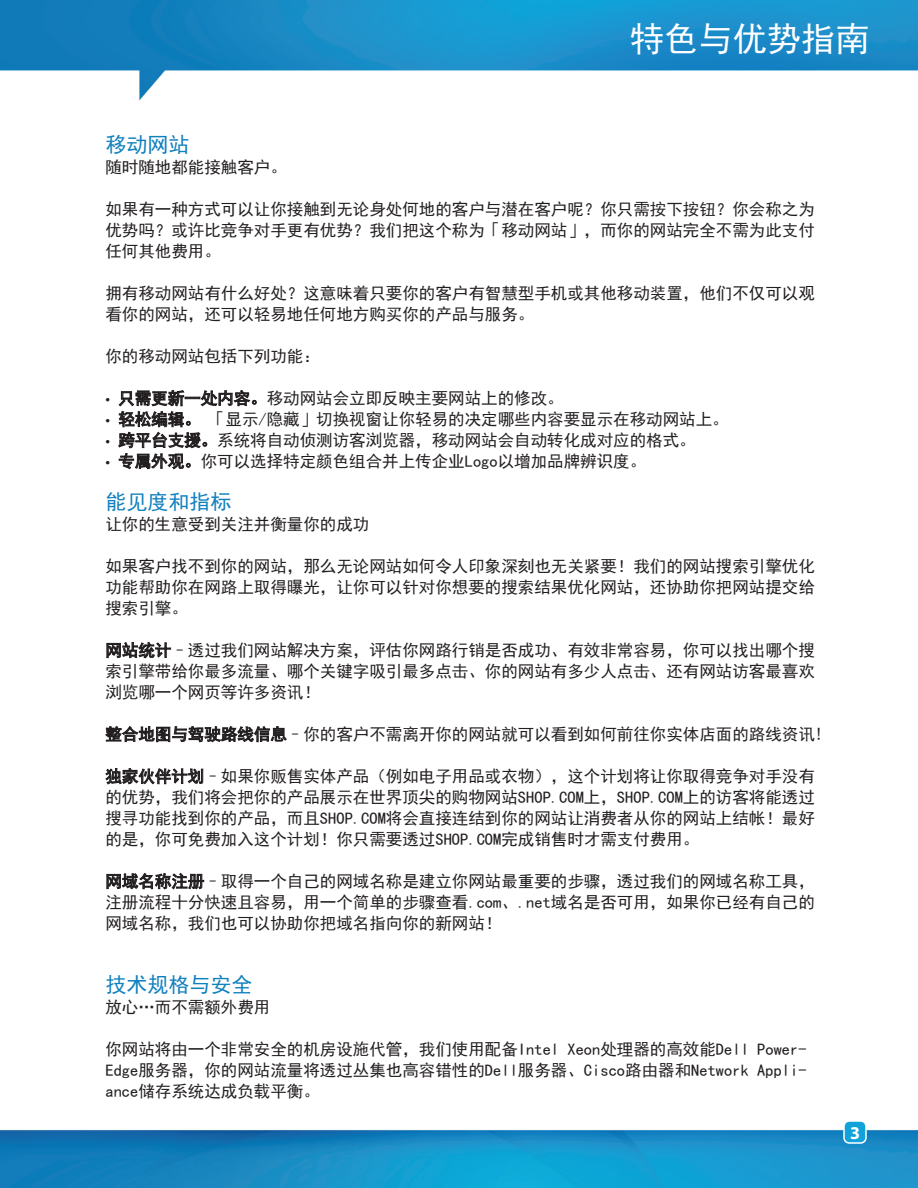
<style>
.page{position:relative;width:918px;height:1188px;background:#fff}
.page>*{position:absolute;margin:0;border:0;box-sizing:border-box;transform-origin:0 0}
.t1{font:34.35px "Sim Hei";color:#fff}
.t2{font:21px "Sim Hei";color:#1080be}
.t3{font:700 18.15px "Myriad Pro";color:#fff}
.t4{font:16.5px/21px "Sim Hei";color:#231f20;text-align:justify}
.s1{font-family:"Myriad Pro"}
</style>
<div class="page">
<svg style="left:118px;top:390px;width:139px;height:79px"></svg>
<svg style="left:106px;top:642px;width:65px;height:16px"></svg>
<svg style="left:105px;top:726px;width:182px;height:17px"></svg>
<svg style="left:105px;top:768px;width:98px;height:16px"></svg>
<svg style="left:106px;top:873px;width:98px;height:16px"></svg>
<img style="left:0;top:0;width:918px;height:101px">
<img style="left:0;top:1130px;width:918px;height:58px">
<div style="left:844px;top:1121px;width:22px;height:22px;background:#11a2d9;border-radius:5px"></div>
<div style="left:843px;top:1120px;width:24px;height:24px;border:2px solid #fff;border-radius:5px"></div>
<h1 class="t1" style="left:630px;top:21px;width:241px">特色与优势指南</h1>
<p class="t2" style="left:105px;top:134px;width:85px">移动网站</p>
<p class="t4" style="left:105px;top:157px;width:183px">随时随地都能接触客户。</p>
<p class="t4" style="left:105px;top:199px;width:711px">如果有一种方式可以让你接触到无论身处何地的客户与潜在客户呢？你只需按下按钮？你会称之为优势吗？或许比竞争对手更有优势？我们把这个称为「移动网站」，而你的网站完全不需为此支付任何其他费用。</p>
<p class="t4" style="left:105px;top:283px;width:711px">拥有移动网站有什么好处？这意味着只要你的客户有智慧型手机或其他移动装置，他们不仅可以观看你的网站，还可以轻易地任何地方购买你的产品与服务。</p>
<p class="t4" style="left:105px;top:346px;width:216px">你的移动网站包括下列功能：</p>
<p class="t4" style="left:105px;top:388px;width:460px"><span class="s1">•</span> 只需更新一处内容。移动网站会立即反映主要网站上的修改。</p>
<p class="t4" style="left:105px;top:409px;width:625px"><span class="s1">•</span> 轻松编辑。 「显示/隐藏」切换视窗让你轻易的决定哪些内容要显示在移动网站上。</p>
<p class="t4" style="left:105px;top:430px;width:592px"><span class="s1">•</span> 跨平台支援。系统将自动侦测访客浏览器，移动网站会自动转化成对应的格式。</p>
<p class="t4" style="left:105px;top:451px;width:542px"><span class="s1">•</span> 专属外观。你可以选择特定颜色组合并上传企业Logo以增加品牌辨识度。</p>
<p class="t2" style="left:105px;top:491px;width:127px">能见度和指标</p>
<p class="t4" style="left:105px;top:514px;width:265px">让你的生意受到关注并衡量你的成功</p>
<p class="t4" style="left:105px;top:556px;width:711px">如果客户找不到你的网站，那么无论网站如何令人印象深刻也无关紧要！我们的网站搜索引擎优化功能帮助你在网路上取得曝光，让你可以针对你想要的搜索结果优化网站，还协助你把网站提交给搜索引擎。</p>
<p class="t4" style="left:105px;top:640px;width:711px">网站统计–透过我们网站解决方案，评估你网路行销是否成功、有效非常容易，你可以找出哪个搜索引擎带给你最多流量、哪个关键字吸引最多点击、你的网站有多少人点击、还有网站访客最喜欢浏览哪一个网页等许多资讯！</p>
<p class="t4" style="left:105px;top:724px;width:719px">整合地图与驾驶路线信息–你的客户不需离开你的网站就可以看到如何前往你实体店面的路线资讯!</p>
<p class="t4" style="left:105px;top:766px;width:711px">独家伙伴计划–如果你贩售实体产品（例如电子用品或衣物），这个计划将让你取得竞争对手没有的优势，我们将会把你的产品展示在世界顶尖的购物网站SHOP.COM上，SHOP.COM上的访客将能透过搜寻功能找到你的产品，而且SHOP.COM将会直接连结到你的网站让消费者从你的网站上结帐！最好的是，你可免费加入这个计划！你只需要透过SHOP.COM完成销售时才需支付费用。</p>
<p class="t4" style="left:105px;top:871px;width:711px">网域名称注册–取得一个自己的网域名称是建立你网站最重要的步骤，透过我们的网域名称工具，注册流程十分快速且容易，用一个简单的步骤查看.com、.net域名是否可用，如果你已经有自己的网域名称，我们也可以协助你把域名指向你的新网站！</p>
<p class="t2" style="left:105px;top:974px;width:148px">技术规格与安全</p>
<p class="t4" style="left:105px;top:997px;width:166px">放心…而不需额外费用</p>
<p class="t4" style="left:105px;top:1039px;width:703px">你网站将由一个非常安全的机房设施代管，我们使用配备Intel Xeon处理器的高效能Dell Power-Edge服务器，你的网站流量将透过丛集也高容错性的Dell服务器、Cisco路由器和Network Appli&shy;ance储存系统达成负载平衡。</p>
<p class="t3" style="left:850px;top:1121px;width:12px">3</p>
</div>
